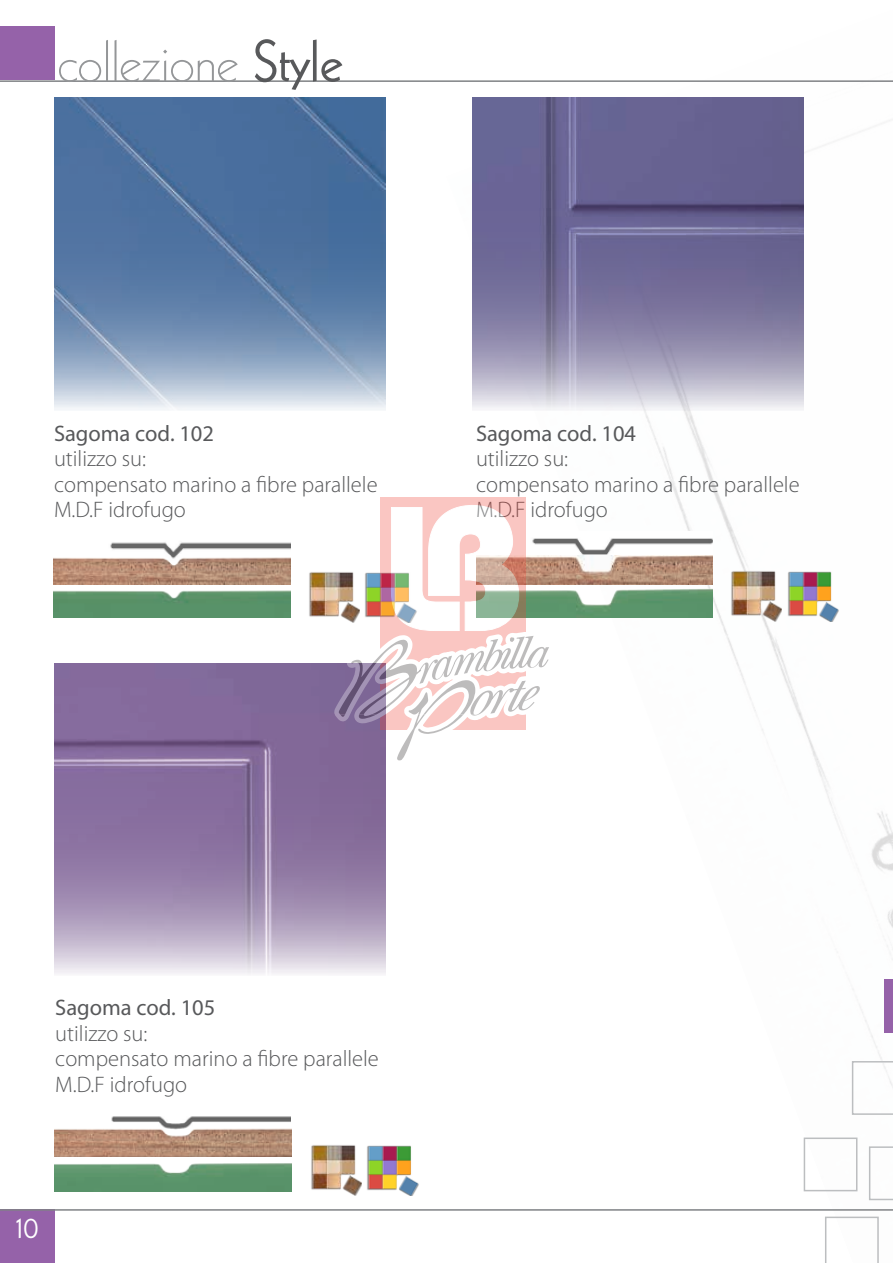
<style>
.page{position:relative;width:893px;height:1263px;background:#fff}
.page>*{position:absolute;margin:0;border:0;box-sizing:border-box;transform-origin:0 0}
.t1{font:300 57px "Kabel";color:#949698}
.t2{font:30px "Kabel";color:#fff}
.t3{font:300 22.5px/25.5px "Myriad Pro";color:#58595b}
.t4{font:22.5px "Myriad Pro";color:#58595b}
.s1{font-weight:400;color:#58595b}
</style>
<div class="page">
<svg style="left:381px;top:97px;width:509px;height:416px"></svg>
<svg style="left:869px;top:1146px;width:24px;height:54px"></svg>
<div style="left:884px;top:979px;width:9px;height:54px;background:#9562a9"></div>
<div style="left:0;top:1209px;width:54px;height:54px;background:#9562a9"></div>
<div style="left:804px;top:1137px;width:53px;height:54px;border:2px solid #bcbec0"></div>
<img style="left:54px;top:663px;width:331px;height:312px">
<img style="left:472px;top:98px;width:331px;height:312px">
<img style="left:54px;top:98px;width:331px;height:312px">
<svg style="left:825px;top:1216px;width:54px;height:47px"></svg>
<svg style="left:852px;top:1061px;width:41px;height:54px"></svg>
<div style="left:0;top:27px;width:54px;height:53px;background:#9562a9"></div>
<hr style="left:0;top:80px;width:893px;height:2px;background:#808285">
<img style="left:110px;top:542px;width:180px;height:13px">
<img style="left:53px;top:555px;width:237px;height:30px">
<img style="left:53px;top:590px;width:237px;height:27px">
<img style="left:554px;top:538px;width:159px;height:17px">
<img style="left:554px;top:555px;width:159px;height:30px">
<img style="left:554px;top:588px;width:159px;height:29px">
<img style="left:111px;top:1116px;width:179px;height:11px">
<img style="left:54px;top:1127px;width:237px;height:29px">
<img style="left:54px;top:1163px;width:237px;height:28px">
<hr style="left:0;top:1209px;width:893px;height:2px;background:#808285">
<img style="left:309px;top:572px;width:25px;height:45px">
<img style="left:731px;top:565px;width:51px;height:56px">
<img style="left:788px;top:571px;width:51px;height:50px">
<img style="left:311px;top:1145px;width:51px;height:51px">
<img style="left:367px;top:1145px;width:52px;height:51px">
<svg style="left:334px;top:497px;width:220px;height:269px"></svg>
<svg style="left:339px;top:505px;width:210px;height:255px"></svg>
<h1 class="t1" style="left:57px;top:30px;width:287px">collezione <span class="s1">Style</span></h1>
<p class="t4" style="left:54px;top:421px;width:162px">Sagoma cod. 102</p>
<p class="t3" style="left:54px;top:446px;width:325px">utilizzo su:<br>compensato marino a fibre parallele<br>M.D.F idrofugo</p>
<p class="t4" style="left:476px;top:421px;width:162px">Sagoma cod. 104</p>
<p class="t3" style="left:476px;top:446px;width:325px">utilizzo su:<br>compensato marino a fibre parallele<br>M.D.F idrofugo</p>
<p class="t4" style="left:55px;top:995px;width:162px">Sagoma cod. 105</p>
<p class="t3" style="left:55px;top:1021px;width:325px">utilizzo su:<br>compensato marino a fibre parallele<br>M.D.F idrofugo</p>
<h2 class="t2" style="left:16px;top:1210px;width:24px">10</h2>
</div>
